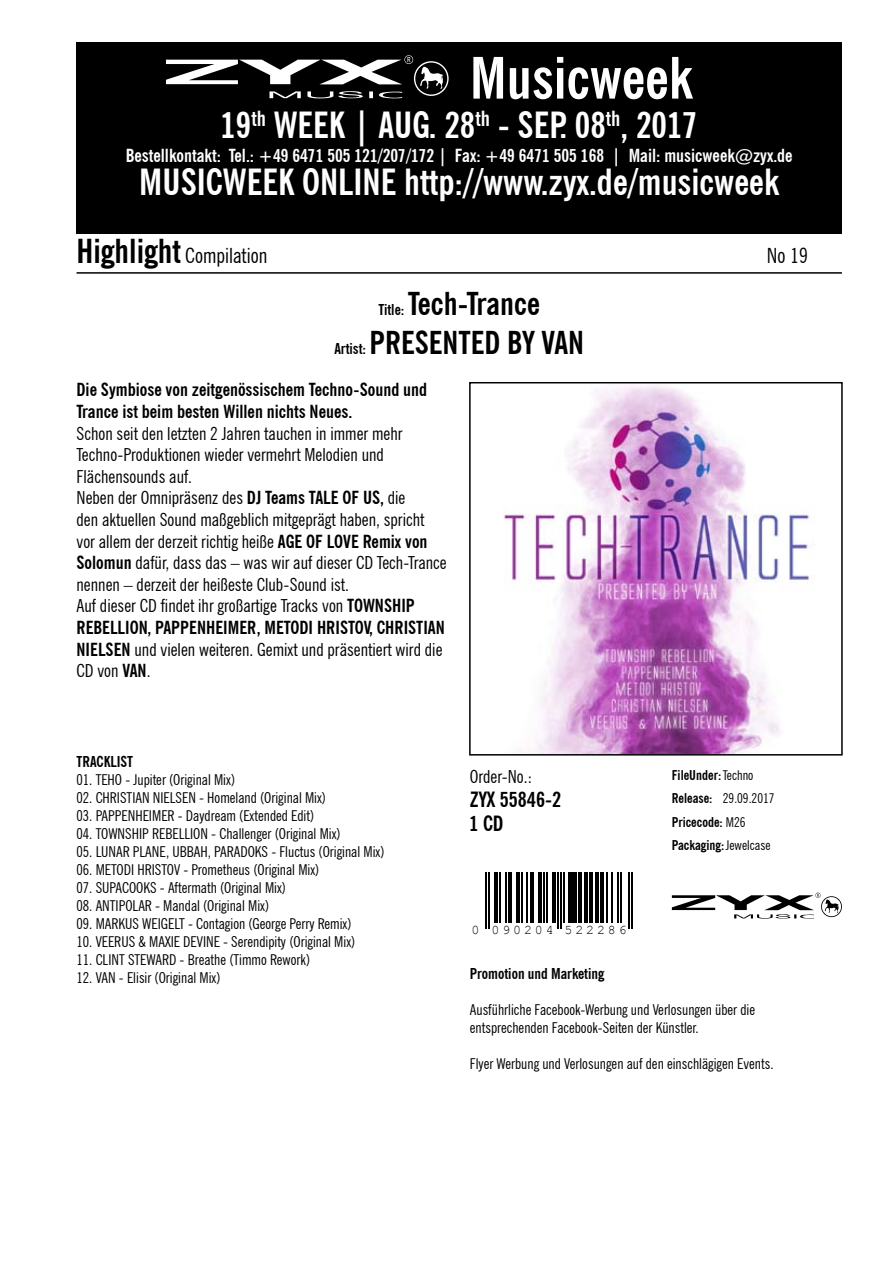
<style>
.page{position:relative;width:893px;height:1263px;background:#fff}
.page>*{position:absolute;margin:0;border:0;box-sizing:border-box;transform-origin:0 0}
.t1{font:700 condensed 57px "News Gothic BT";color:#fff}
.t2{font:700 condensed 36px/57.4px "News Gothic BT";color:#fff;text-align:center}
.t3{font:700 condensed 31.5px/38.2px "News Gothic BT";color:#000;text-align:center}
.t4{font:condensed 21px "News Gothic BT";color:#000}
.t5{font:700 condensed 21px "News Gothic BT";color:#000}
.t6{font:condensed 18px/21.6px "News Gothic BT";color:#000}
.t7{font:700 condensed 18px/21.6px "News Gothic BT";color:#000}
.t8{font:700 condensed 18px "News Gothic BT";color:#fff}
.t9{font:condensed 15px/18px "News Gothic BT";color:#000}
.t10{font:700 condensed 15px "News Gothic BT";color:#000}
.t11{font:700 condensed 13.5px/23.4px "News Gothic BT";color:#000}
.t12{font:13.35px "Courier New";letter-spacing:.215em;color:#000}
.s1{font-weight:700;font-size:33px}
.s2{font-size:15px}
.s3{font-weight:700}
.s4{font-weight:400}
</style>
<div class="page">
<div style="left:77px;top:43px;width:765px;height:191px;background:#000"></div>
<svg style="left:166px;top:55px;width:283px;height:43px"></svg>
<hr style="left:77px;top:272px;width:765px;height:2px;background:#000">
<img style="left:503px;top:385px;width:312px;height:367px">
<div style="left:469px;top:382px;width:374px;height:373px;border:2px solid #000"></div>
<hr style="left:485px;top:872px;width:2px;height:57px;background:#000">
<hr style="left:488px;top:872px;width:2px;height:57px;background:#000">
<hr style="left:495px;top:872px;width:3px;height:50px;background:#000">
<hr style="left:499px;top:872px;width:2px;height:50px;background:#000">
<hr style="left:506px;top:872px;width:1px;height:50px;background:#000">
<hr style="left:509px;top:872px;width:3px;height:50px;background:#000">
<hr style="left:516px;top:872px;width:4px;height:50px;background:#000">
<hr style="left:521px;top:872px;width:2px;height:50px;background:#000">
<hr style="left:526px;top:872px;width:1px;height:50px;background:#000">
<hr style="left:530px;top:872px;width:4px;height:50px;background:#000">
<hr style="left:538px;top:872px;width:3px;height:50px;background:#000">
<hr style="left:543px;top:872px;width:1px;height:50px;background:#000">
<hr style="left:546px;top:872px;width:1px;height:50px;background:#000">
<hr style="left:552px;top:872px;width:3px;height:50px;background:#000">
<hr style="left:557px;top:872px;width:1px;height:57px;background:#000">
<hr style="left:560px;top:872px;width:1px;height:57px;background:#000">
<hr style="left:563px;top:872px;width:2px;height:50px;background:#000">
<hr style="left:568px;top:872px;width:4px;height:50px;background:#000">
<hr style="left:574px;top:872px;width:3px;height:50px;background:#000">
<hr style="left:579px;top:872px;width:3px;height:50px;background:#000">
<hr style="left:585px;top:872px;width:3px;height:50px;background:#000">
<hr style="left:589px;top:872px;width:4px;height:50px;background:#000">
<hr style="left:596px;top:872px;width:3px;height:50px;background:#000">
<hr style="left:600px;top:872px;width:3px;height:50px;background:#000">
<hr style="left:606px;top:872px;width:2px;height:50px;background:#000">
<hr style="left:611px;top:872px;width:2px;height:50px;background:#000">
<hr style="left:617px;top:872px;width:2px;height:50px;background:#000">
<hr style="left:620px;top:872px;width:2px;height:50px;background:#000">
<hr style="left:628px;top:872px;width:2px;height:57px;background:#000">
<hr style="left:631px;top:872px;width:2px;height:57px;background:#000">
<svg style="left:672px;top:893px;width:170px;height:26px"></svg>
<h1 class="t1" style="left:470px;top:43px;width:224px">Musicweek</h1>
<h2 class="t2" style="left:139px;top:96px;width:641px">19<sup>th</sup> WEEK | AUG. 28<sup>th</sup> - SEP. 08<sup>th</sup>, 2017<br>MUSICWEEK ONLINE http://www.zyx.de/musicweek</h2>
<h3 class="t4" style="left:77px;top:243px;width:192px"><span class="s1">Highlight</span> Compilation</h3>
<h3 class="t4" style="left:767px;top:243px;width:42px">No 19</h3>
<h3 class="t3" style="left:334px;top:285px;width:251px"><span class="s2">Title:</span> Tech-Trance<br><span class="s2">Artist:</span> PRESENTED BY VAN</h3>
<p class="t7" style="left:77px;top:379px;width:352px">Die Symbiose von zeitgenössischem Techno-Sound und<br>Trance ist beim besten Willen nichts Neues.</p>
<p class="t6" style="left:77px;top:422px;width:372px">Schon seit den letzten 2 Jahren tauchen in immer mehr Techno-Produktionen wieder vermehrt Melodien und Flächensounds auf.<br>Neben der Omnipräsenz des <span class="s3">DJ Teams TALE OF US,</span> die<br>den aktuellen Sound maßgeblich mitgeprägt haben, spricht vor allem der derzeit richtig heiße <span class="s3">AGE OF LOVE Remix von Solomun</span> dafür, dass das – was wir auf dieser CD Tech-Trance nennen – derzeit der heißeste Club-Sound ist.<br>Auf dieser CD findet ihr großartige Tracks von <span class="s3">TOWNSHIP REBELLION, PAPPENHEIMER, METODI HRISTOV, CHRISTIAN NIELSEN</span> und vielen weiteren. Gemixt und präsentiert wird die CD von <span class="s3">VAN</span>.</p>
<p class="t8" style="left:126px;top:144px;width:668px">Bestellkontakt: Tel.: +49 6471 505 121/207/172 | Fax: +49 6471 505 168 | Mail: musicweek@zyx.de</p>
<p class="t10" style="left:77px;top:753px;width:58px">TRACKLIST</p>
<p class="t9" style="left:77px;top:771px;width:160px">01. TEHO - Jupiter (Original Mix)</p>
<p class="t9" style="left:77px;top:789px;width:251px">02. CHRISTIAN NIELSEN - Homeland (Original Mix)</p>
<p class="t9" style="left:77px;top:807px;width:239px">03. PAPPENHEIMER - Daydream (Extended Edit)</p>
<p class="t9" style="left:77px;top:825px;width:266px">04. TOWNSHIP REBELLION - Challenger (Original Mix)</p>
<p class="t9" style="left:77px;top:843px;width:309px">05. LUNAR PLANE, UBBAH, PARADOKS - Fluctus (Original Mix)</p>
<p class="t9" style="left:77px;top:861px;width:244px">06. METODI HRISTOV - Prometheus (Original Mix)</p>
<p class="t9" style="left:77px;top:879px;width:211px">07. SUPACOOKS - Aftermath (Original Mix)</p>
<p class="t9" style="left:77px;top:897px;width:194px">08. ANTIPOLAR - Mandal (Original Mix)</p>
<p class="t9" style="left:77px;top:915px;width:276px">09. MARKUS WEIGELT - Contagion (George Perry Remix)</p>
<p class="t9" style="left:77px;top:933px;width:280px">10. VEERUS &amp; MAXIE DEVINE - Serendipity (Original Mix)</p>
<p class="t9" style="left:77px;top:951px;width:235px">11. CLINT STEWARD - Breathe (Timmo Rework)</p>
<p class="t9" style="left:77px;top:969px;width:146px">12. VAN - Elisir (Original Mix)</p>
<p class="t10" style="left:470px;top:964px;width:136px">Promotion und Marketing</p>
<p class="t9" style="left:470px;top:1000px;width:287px">Ausführliche Facebook-Werbung und Verlosungen über die entsprechenden Facebook-Seiten der Künstler.</p>
<p class="t9" style="left:470px;top:1054px;width:305px">Flyer Werbung und Verlosungen auf den einschlägigen Events.</p>
<p class="t11" style="left:672px;top:763px;width:104px">FileUnder:<span class="s4">Techno<br></span>Release: <span class="s4">29.09.2017<br></span>Pricecode: <span class="s4">M26<br></span>Packaging:<span class="s4">Jewelcase</span></p>
<p class="t6" style="left:470px;top:766px;width:64px">Order-No.:</p>
<h3 class="t5" style="left:470px;top:786px;width:93px">ZYX 55846-2</h3>
<h3 class="t5" style="left:469px;top:810px;width:36px">1 CD</h3>
<p class="t12" style="left:471px;top:922px;width:157px">0 090204 522286</p>
</div>
